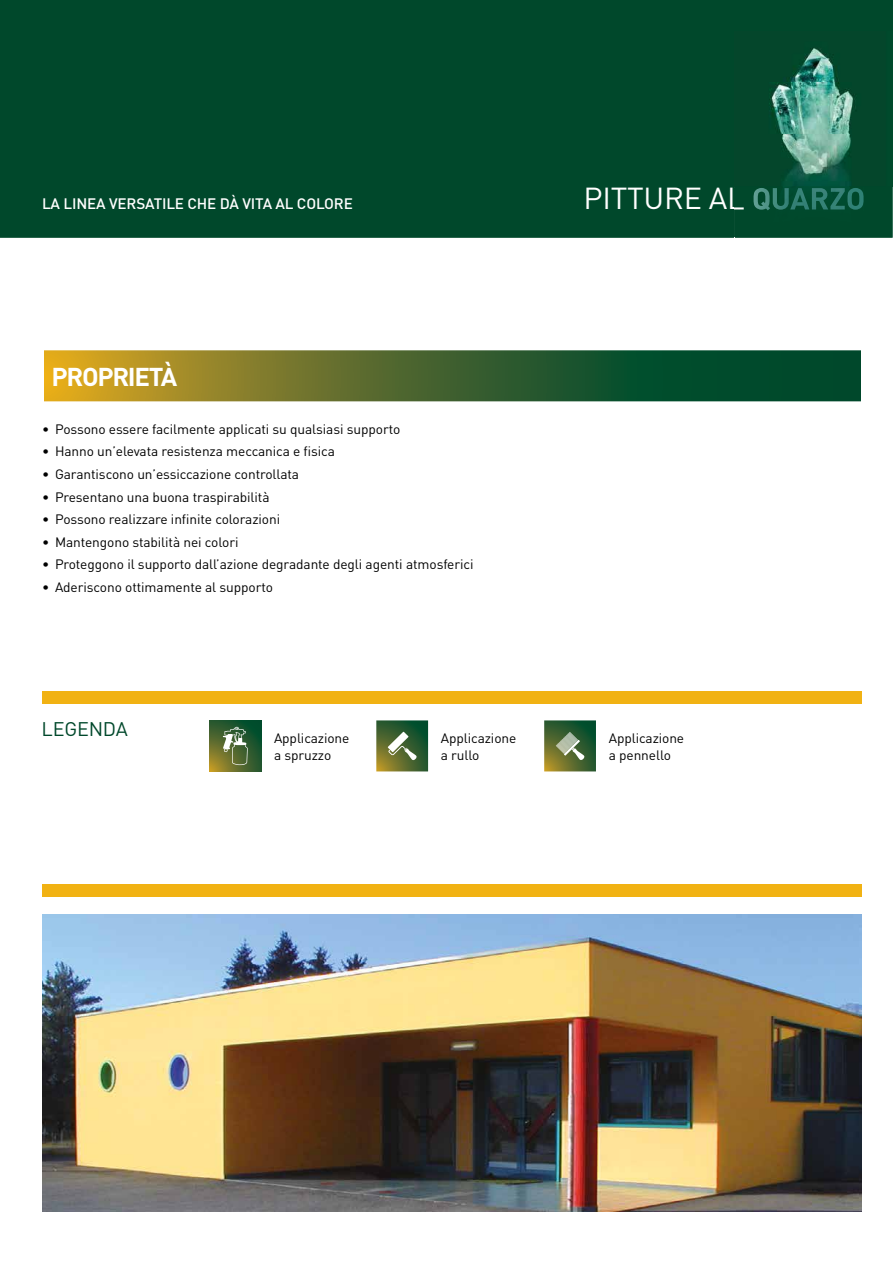
<style>
.page{position:relative;width:893px;height:1263px;background:#fff}
.page>*{position:absolute;margin:0;border:0;box-sizing:border-box;transform-origin:0 0}
.t1{font:30px "DIN";letter-spacing:-.01em;color:#fff}
.t2{font:700 25.5px "DIN";letter-spacing:-.05em;color:#fff}
.t3{font:19.5px "DIN";letter-spacing:-.01em;color:#00482b}
.t4{font:500 15px "DIN";letter-spacing:-.01em;color:#fff}
.t5{font:13.5px/16.2px "DIN";letter-spacing:-.005em;color:#000}
</style>
<div class="page">
<div style="left:42px;top:884px;width:820px;height:13px;background:#f1b213"></div>
<img style="left:42px;top:914px;width:820px;height:298px">
<svg style="left:44px;top:350px;width:817px;height:51px;background:#4f692c"></svg>
<svg style="left:376px;top:720px;width:52px;height:51px;background:#577344"></svg>
<svg style="left:544px;top:720px;width:52px;height:51px;background:#567343"></svg>
<div style="left:42px;top:691px;width:820px;height:13px;background:#f1b213"></div>
<div style="left:0;top:0;width:893px;height:238px;background:#00482b"></div>
<svg style="left:209px;top:720px;width:52px;height:51px;background:#547140"></svg>
<img style="left:735px;top:31px;width:158px;height:207px">
<img style="left:735px;top:188px;width:9px;height:22px">
<img style="left:754px;top:188px;width:109px;height:22px">
<p class="t4" style="left:42px;top:194px;width:312px">LA LINEA VERSATILE CHE DÀ VITA AL COLORE</p>
<h1 class="t1" style="left:584px;top:180px;width:163px">PITTURE AL</h1>
<h2 class="t2" style="left:51px;top:361px;width:127px">PROPRIETÀ</h2>
<p class="t5" style="left:42px;top:421px;width:360px">• Possono essere facilmente applicati su qualsiasi supporto</p>
<p class="t5" style="left:42px;top:443px;width:294px">• Hanno un’elevata resistenza meccanica e fisica</p>
<p class="t5" style="left:42px;top:466px;width:259px">• Garantiscono un’essiccazione controllata</p>
<p class="t5" style="left:42px;top:488px;width:229px">• Presentano una buona traspirabilità</p>
<p class="t5" style="left:42px;top:511px;width:240px">• Possono realizzare infinite colorazioni</p>
<p class="t5" style="left:42px;top:533px;width:198px">• Mantengono stabilità nei colori</p>
<p class="t5" style="left:42px;top:556px;width:433px">• Proteggono il supporto dall’azione degradante degli agenti atmosferici</p>
<p class="t5" style="left:42px;top:579px;width:233px">• Aderiscono ottimamente al supporto</p>
<h3 class="t3" style="left:42px;top:717px;width:88px">LEGENDA</h3>
<p class="t5" style="left:274px;top:730px;width:77px">Applicazione a spruzzo</p>
<p class="t5" style="left:441px;top:730px;width:77px">Applicazione a rullo</p>
<p class="t5" style="left:609px;top:730px;width:77px">Applicazione a pennello</p>
</div>
